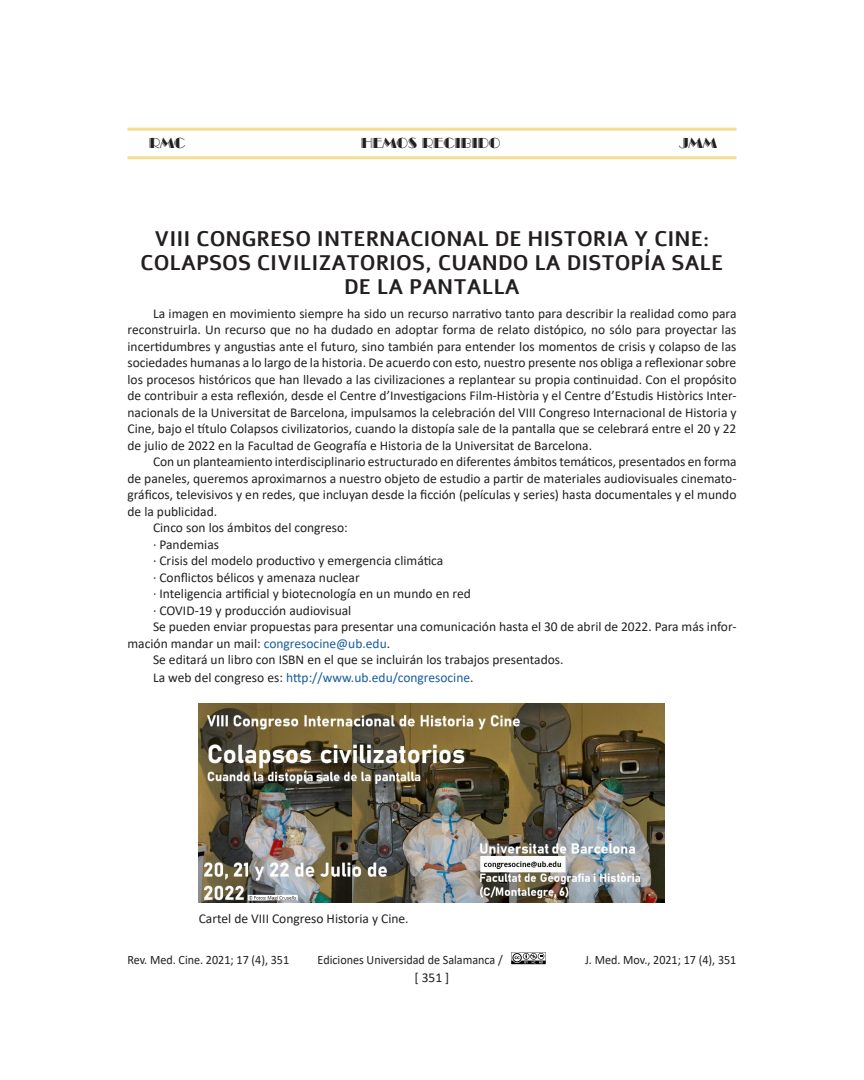
<style>
.page{position:relative;width:864px;height:1080px;background:#fff}
.page>*{position:absolute;margin:0;border:0;box-sizing:border-box;transform-origin:0 0}
.imprint{font:700 21px/24px "Alef";color:#231f20;text-align:center}
.t1{font:14.25px "Broadway Engraved BT";letter-spacing:-.01em;color:#231f20}
.TX_-_hemos_recibido{font:13.5px/16.5px "Calibri";color:#231f20;text-align:justify}
.TX_-_hemos_recibido-2{font:13.5px "Calibri";color:#175d9e}
.t2{font:12.75px "Calibri";color:#231f20;scale:.95 1}
.s1{color:#175d9e}
.s2{color:#231f20}
</style>
<div class="page">
<svg style="left:511px;top:952px;width:35px;height:12px"></svg>
<hr style="left:128px;top:128px;width:608px;height:3px;background:#f6df8c">
<hr style="left:128px;top:156px;width:608px;height:3px;background:#f6df8c">
<img style="left:198px;top:704px;width:466px;height:199px">
<p class="t1" style="left:149px;top:134px;width:38px">RMC</p>
<p class="t1" style="left:361px;top:134px;width:141px">HEMOS RECIBIDO</p>
<p class="t1" style="left:679px;top:134px;width:39px">JMM</p>
<p class="imprint" style="left:140px;top:227px;width:584px">VIII CONGRESO INTERNACIONAL DE HISTORIA Y CINE:<br>COLAPSOS CIVILIZATORIOS, CUANDO LA DISTOPÍA SALE<br>DE LA PANTALLA</p>
<p class="TX_-_hemos_recibido" style="left:128px;top:305px;width:611px;text-indent:26px">La imagen en movimiento siempre ha sido un recurso narrativo tanto para describir la realidad como para reconstruirla. Un recurso que no ha dudado en adoptar forma de relato distópico, no sólo para proyectar las incertidumbres y angustias ante el futuro, sino también para entender los momentos de crisis y colapso de las sociedades humanas a lo largo de la historia. De acuerdo con esto, nuestro presente nos obliga a reflexionar sobre los procesos históricos que han llevado a las civilizaciones a replantear su propia continuidad. Con el propósito de contribuir a esta reflexión, desde el Centre d’Investigacions Film-Història y el Centre d’Estudis Històrics Inter&shy;nacionals de la Universitat de Barcelona, impulsamos la celebración del VIII Congreso Internacional de Historia y Cine, bajo el título Colapsos civilizatorios, cuando la distopía sale de la pantalla que se celebrará entre el 20 y 22 de julio de 2022 en la Facultad de Geografía e Historia de la Universitat de Barcelona.</p>
<p class="TX_-_hemos_recibido" style="left:128px;top:453px;width:611px;text-indent:26px">Con un planteamiento interdisciplinario estructurado en diferentes ámbitos temáticos, presentados en forma de paneles, queremos aproximarnos a nuestro objeto de estudio a partir de materiales audiovisuales cinemato&shy;gráficos, televisivos y en redes, que incluyan desde la ficción (películas y series) hasta documentales y el mundo de la publicidad.</p>
<p class="TX_-_hemos_recibido" style="left:153px;top:519px;width:196px">Cinco son los ámbitos del congreso:</p>
<p class="TX_-_hemos_recibido" style="left:153px;top:536px;width:68px">· Pandemias</p>
<p class="TX_-_hemos_recibido" style="left:153px;top:552px;width:292px">· Crisis del modelo productivo y emergencia climática</p>
<p class="TX_-_hemos_recibido" style="left:153px;top:569px;width:208px">· Conflictos bélicos y amenaza nuclear</p>
<p class="TX_-_hemos_recibido" style="left:153px;top:585px;width:319px">· Inteligencia artificial y biotecnología en un mundo en red</p>
<p class="TX_-_hemos_recibido" style="left:153px;top:602px;width:200px">· COVID-19 y producción audiovisual</p>
<p class="TX_-_hemos_recibido" style="left:128px;top:618px;width:610px;text-indent:26px">Se pueden enviar propuestas para presentar una comunicación hasta el 30 de abril de 2022. Para más infor&shy;mación mandar un mail: <span class="s1">congresocine@ub.edu</span>.</p>
<p class="TX_-_hemos_recibido" style="left:153px;top:651px;width:412px">Se editará un libro con ISBN en el que se incluirán los trabajos presentados.</p>
<p class="TX_-_hemos_recibido-2" style="left:153px;top:668px;width:322px"><span class="s2">La web del congreso es:</span> http://www.ub.edu/congresocine<span class="s2">.</span></p>
<p class="TX_-_hemos_recibido" style="left:199px;top:910px;width:211px">Cartel de VIII Congreso Historia y Cine.</p>
<p class="t2" style="left:127px;top:951px;width:172px">Rev. Med. Cine. 2021; 17 (4), 351</p>
<p class="t2" style="left:318px;top:951px;width:196px">Ediciones Universidad de Salamanca /</p>
<p class="t2" style="left:585px;top:951px;width:161px">J. Med. Mov., 2021; 17 (4), 351</p>
<p class="TX_-_hemos_recibido" style="left:414px;top:969px;width:36px">[ 351 ]</p>
</div>
